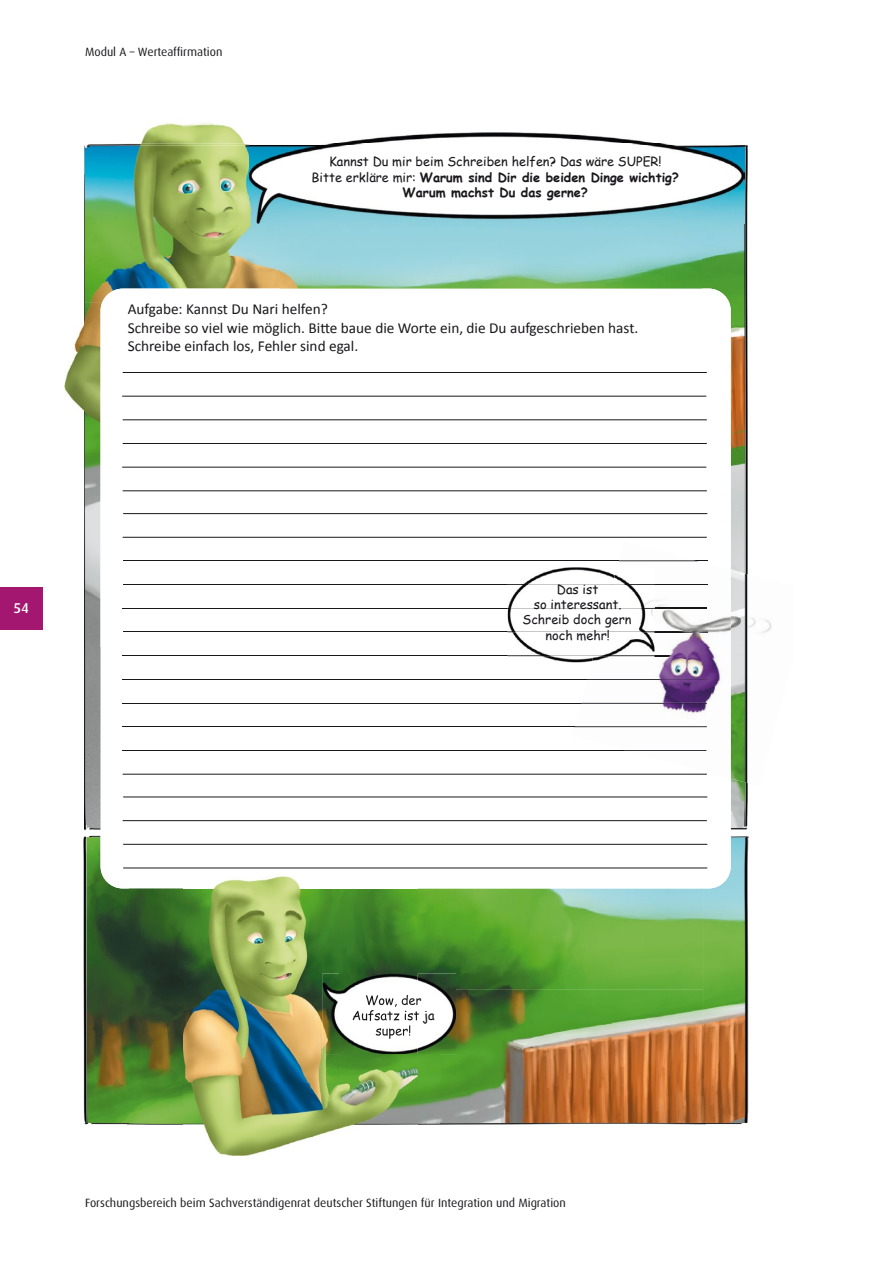
<style>
.page{position:relative;width:893px;height:1263px;background:#fff}
.page>*{position:absolute;margin:0;border:0;box-sizing:border-box;transform-origin:0 0}
.t1{font:15.3px/18.3px "Calibri";color:#1a171c}
.t2{font:500 14.25px "Dax";color:#fff}
.t3{font:12.75px/15.3px "Comic Sans MS";color:#1a171c;text-align:center}
.t4{font:12px "Dax";color:#1a171c}
.s1{font-weight:700}
</style>
<div class="page">
<img style="left:83px;top:836px;width:44px;height:288px">
<img style="left:705px;top:836px;width:44px;height:288px">
<img style="left:127px;top:1123px;width:56px;height:1px">
<img style="left:418px;top:1123px;width:287px;height:1px">
<img style="left:86px;top:837px;width:44px;height:286px">
<img style="left:704px;top:837px;width:43px;height:286px">
<img style="left:130px;top:888px;width:53px;height:235px">
<img style="left:418px;top:888px;width:286px;height:101px">
<img style="left:439px;top:989px;width:265px;height:134px">
<img style="left:418px;top:1054px;width:21px;height:69px">
<img style="left:744px;top:145px;width:4px;height:637px">
<img style="left:731px;top:782px;width:17px;height:48px">
<img style="left:702px;top:146px;width:43px;height:424px">
<img style="left:282px;top:224px;width:420px;height:65px">
<img style="left:84px;top:303px;width:18px;height:525px">
<img style="left:731px;top:782px;width:14px;height:46px">
<img style="left:125px;top:123px;width:120px;height:21px">
<img style="left:65px;top:323px;width:19px;height:88px">
<img style="left:84px;top:144px;width:165px;height:2px">
<img style="left:84px;top:303px;width:1px;height:344px">
<img style="left:84px;top:146px;width:198px;height:157px">
<img style="left:249px;top:133px;width:495px;height:91px">
<div style="left:101px;top:289px;width:630px;height:599px;background:#fff;border-radius:22px"></div>
<hr style="left:123px;top:372px;width:584px;height:1px;background:#1a171c">
<hr style="left:122px;top:396px;width:584px;height:1px;background:#1a171c">
<hr style="left:123px;top:419px;width:584px;height:1px;background:#1a171c">
<hr style="left:123px;top:443px;width:584px;height:1px;background:#1a171c">
<hr style="left:122px;top:467px;width:584px;height:1px;background:#1a171c">
<hr style="left:123px;top:490px;width:584px;height:1px;background:#1a171c">
<hr style="left:123px;top:513px;width:584px;height:1px;background:#1a171c">
<hr style="left:123px;top:537px;width:584px;height:1px;background:#1a171c">
<hr style="left:123px;top:561px;width:584px;height:1px;background:#1a171c">
<hr style="left:123px;top:584px;width:584px;height:1px;background:#1a171c">
<hr style="left:123px;top:608px;width:584px;height:1px;background:#1a171c">
<hr style="left:123px;top:632px;width:584px;height:1px;background:#1a171c">
<hr style="left:123px;top:655px;width:584px;height:1px;background:#1a171c">
<hr style="left:122px;top:679px;width:584px;height:1px;background:#1a171c">
<hr style="left:123px;top:703px;width:584px;height:1px;background:#1a171c">
<hr style="left:123px;top:726px;width:584px;height:1px;background:#1a171c">
<hr style="left:122px;top:750px;width:584px;height:1px;background:#1a171c">
<hr style="left:123px;top:774px;width:584px;height:1px;background:#1a171c">
<hr style="left:123px;top:797px;width:584px;height:1px;background:#1a171c">
<hr style="left:123px;top:820px;width:584px;height:1px;background:#1a171c">
<hr style="left:123px;top:844px;width:584px;height:1px;background:#1a171c">
<hr style="left:123px;top:868px;width:584px;height:1px;background:#1a171c">
<img style="left:748px;top:618px;width:24px;height:15px">
<img style="left:731px;top:570px;width:14px;height:212px">
<img style="left:572px;top:560px;width:159px;height:217px">
<img style="left:619px;top:561px;width:79px;height:1px">
<img style="left:654px;top:584px;width:53px;height:1px">
<img style="left:654px;top:608px;width:53px;height:1px">
<img style="left:654px;top:632px;width:53px;height:1px">
<img style="left:654px;top:655px;width:53px;height:1px">
<img style="left:587px;top:679px;width:119px;height:1px">
<img style="left:581px;top:703px;width:126px;height:1px">
<img style="left:574px;top:726px;width:133px;height:1px">
<img style="left:625px;top:750px;width:81px;height:1px">
<img style="left:340px;top:973px;width:116px;height:81px">
<svg style="left:418px;top:995px;width:4px;height:12px"></svg>
<img style="left:418px;top:1010px;width:17px;height:14px">
<img style="left:507px;top:567px;width:85px;height:95px">
<img style="left:592px;top:567px;width:62px;height:95px">
<img style="left:183px;top:1123px;width:235px;height:32px">
<img style="left:183px;top:888px;width:157px;height:235px">
<img style="left:339px;top:888px;width:79px;height:85px">
<img style="left:339px;top:1054px;width:79px;height:69px">
<img style="left:214px;top:876px;width:86px;height:12px">
<img style="left:366px;top:995px;width:52px;height:12px">
<img style="left:353px;top:1010px;width:65px;height:14px">
<img style="left:376px;top:1025px;width:34px;height:14px">
<div style="left:0;top:588px;width:43px;height:42px;background:#a31770"></div>
<p class="t4" style="left:85px;top:46px;width:139px">Modul A – Werteaffirmation</p>
<p class="t3" style="left:312px;top:154px;width:369px">Kannst Du mir beim Schreiben helfen? Das wäre SUPER!<br>Bitte erkläre mir: <span class="s1">Warum sind Dir die beiden Dinge wichtig?<br>Warum machst Du das gerne?</span></p>
<p class="t1" style="left:128px;top:300px;width:512px">Aufgabe: Kannst Du Nari helfen?<br>Schreibe so viel wie möglich. Bitte baue die Worte ein, die Du aufgeschrieben hast.<br>Schreibe einfach los, Fehler sind egal.</p>
<p class="t2" style="left:13px;top:600px;width:17px">54</p>
<p class="t3" style="left:522px;top:581px;width:111px">Das ist<br>so interessant.<br>Schreib doch gern noch mehr!</p>
<p class="t4" style="left:85px;top:1197px;width:482px">Forschungsbereich beim Sachverständigenrat deutscher Stiftungen für Integration und Migration</p>
</div>
